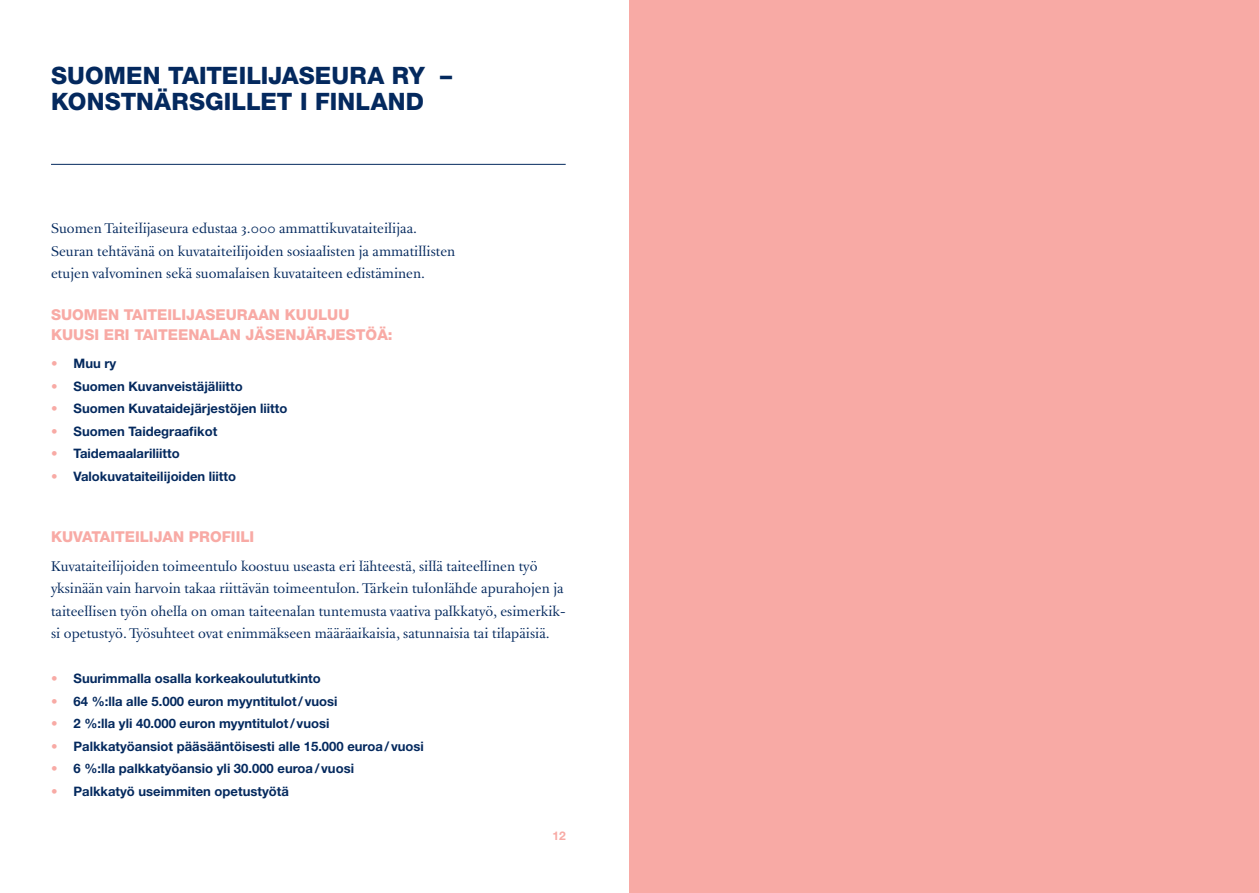
<style>
.page{position:relative;width:1259px;height:893px;background:#fff}
.page>*{position:absolute;margin:0;border:0;box-sizing:border-box;transform-origin:0 0}
.t1{font:800 24px/26.2px "Helvetica Neue LT Std";letter-spacing:.005em;color:#04295e}
.t2{font:15.75px/22.5px "La Police BP";color:#04295e}
.t3{font:800 15px/19.5px "Helvetica Neue LT Std";color:#f8aaa5}
.t4{font:700 13.05px "Helvetica Neue LT Std";color:#04295e}
.t5{font:700 12px "Helvetica Neue LT Std";color:#f8aaa5}
.s1{color:#f8aaa5}
</style>
<div class="page">
<hr style="left:51px;top:164px;width:515px;height:1px;background:#04295e">
<div style="left:629px;top:0;width:630px;height:893px;background:#f8aaa5"></div>
<h1 class="t1" style="left:51px;top:65px;width:402px">SUOMEN TAITEILIJASEURA RY –<br>KONSTNÄRSGILLET I FINLAND</h1>
<p class="t2" style="left:51px;top:219px;width:406px">Suomen Taiteilijaseura edustaa 3.000 ammattikuvataiteilijaa.<br>Seuran tehtävänä on kuvataiteilijoiden sosiaalisten ja ammatillisten etujen valvominen sekä suomalaisen kuvataiteen edistäminen.</p>
<p class="t3" style="left:51px;top:307px;width:343px">SUOMEN TAITEILIJASEURAAN KUULUU<br>KUUSI ERI TAITEENALAN JÄSENJÄRJESTÖÄ:</p>
<p class="t4" style="left:51px;top:359px;width:67px"><span class="s1">•</span> Muu ry</p>
<p class="t4" style="left:51px;top:381px;width:193px"><span class="s1">•</span> Suomen Kuvanveistäjäliitto</p>
<p class="t4" style="left:51px;top:404px;width:238px"><span class="s1">•</span> Suomen Kuvataidejärjestöjen liitto</p>
<p class="t4" style="left:51px;top:426px;width:168px"><span class="s1">•</span> Suomen Taidegraafikot</p>
<p class="t4" style="left:51px;top:449px;width:130px"><span class="s1">•</span> Taidemaalariliitto</p>
<p class="t4" style="left:51px;top:471px;width:187px"><span class="s1">•</span> Valokuvataiteilijoiden liitto</p>
<p class="t3" style="left:51px;top:529px;width:205px">KUVATAITEILIJAN PROFIILI</p>
<p class="t2" style="left:51px;top:556px;width:516px">Kuvataiteilijoiden toimeentulo koostuu useasta eri lähteestä, sillä taiteellinen työ yksinään vain harvoin takaa riittävän toimeentulon. Tärkein tulonlähde apurahojen ja taiteellisen työn ohella on oman taiteenalan tuntemusta vaativa palkkatyö, esimerkik&shy;si opetustyö. Työsuhteet ovat enimmäkseen määräaikaisia, satunnaisia tai tilapäisiä.</p>
<p class="t4" style="left:51px;top:674px;width:271px"><span class="s1">•</span> Suurimmalla osalla korkeakoulututkinto</p>
<p class="t4" style="left:51px;top:696px;width:288px"><span class="s1">•</span> 64 %:lla alle 5.000 euron myyntitulot / vuosi</p>
<p class="t4" style="left:51px;top:719px;width:280px"><span class="s1">•</span> 2 %:lla yli 40.000 euron myyntitulot / vuosi</p>
<p class="t4" style="left:51px;top:741px;width:374px"><span class="s1">•</span> Palkkatyöansiot pääsääntöisesti alle 15.000 euroa / vuosi</p>
<p class="t4" style="left:51px;top:764px;width:304px"><span class="s1">•</span> 6 %:lla palkkatyöansio yli 30.000 euroa / vuosi</p>
<p class="t4" style="left:51px;top:786px;width:239px"><span class="s1">•</span> Palkkatyö useimmiten opetustyötä</p>
<p class="t5" style="left:552px;top:832px;width:15px">12</p>
</div>
